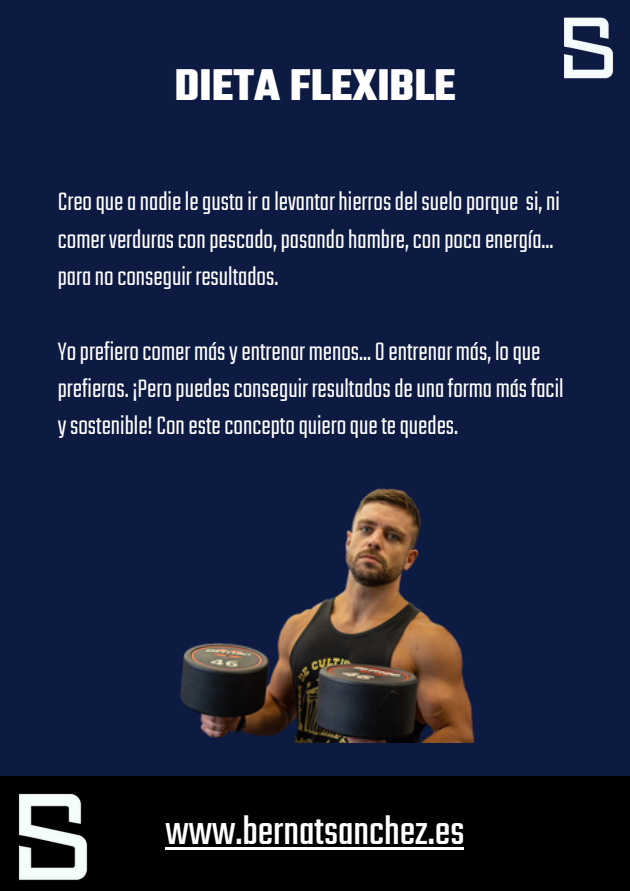
<style>
.page{position:relative;width:630px;height:891px;background:#0d1b42}
.page>*{position:absolute;margin:0;border:0;box-sizing:border-box;transform-origin:0 0}
.t1{font:700 48px "Teko";color:#fff}
.t2{font:42.8px "Teko";color:#fff}
.t3{font:300 28px/37.2px "Teko";color:#fff}
</style>
<div class="page">
<div style="left:0;top:776px;width:630px;height:115px;background:#000"></div>
<img style="left:0;top:779px;width:105px;height:112px">
<img style="left:564px;top:17px;width:50px;height:62px">
<img style="left:180px;top:488px;width:295px;height:254px">
<hr style="left:165px;top:847px;width:299px;height:3px;background:#fff">
<p class="t1" style="left:174px;top:54px;width:283px">DIETA FLEXIBLE</p>
<p class="t3" style="left:58px;top:185px;width:504px">Creoqueanadielegustairalevantarhierrosdelsueloporque si,ni comerverdurasconpescado,pasandohambre,conpocaenergía... paranoconseguir resultados.</p>
<h2 class="t3" style="left:58px;top:334px;width:507px">Yoprefierocomer másyentrenar menos...Oentrenar más, loque prefieras. ¡Peropuedesconseguir resultadosdeunaforma másfacil ysostenible!Conesteconceptoquieroquetequedes.</h2>
<p class="t2" style="left:165px;top:803px;width:300px">www.bernatsanchez.es</p>
</div>
